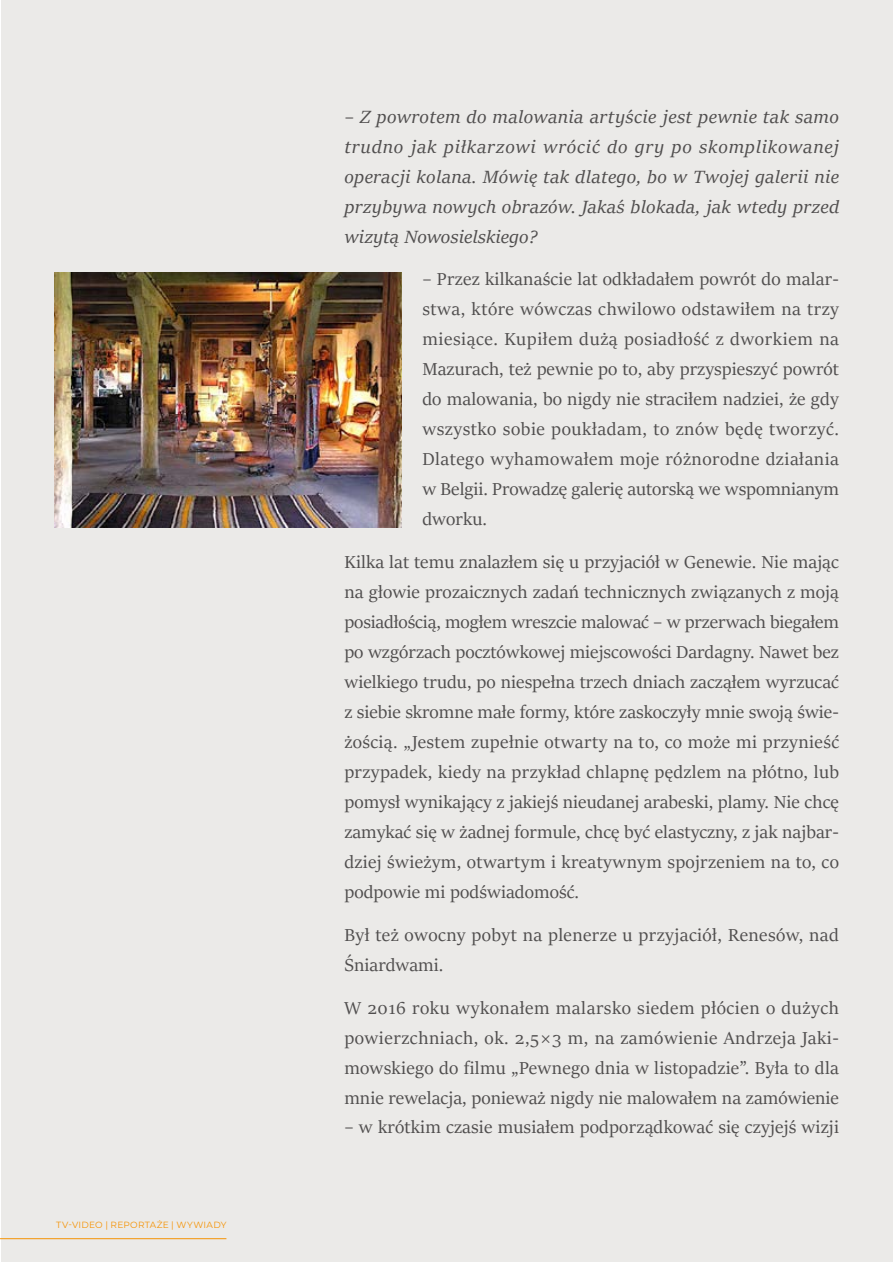
<style>
.page{position:relative;width:893px;height:1263px;background:#fff}
.page>*{position:absolute;margin:0;border:0;box-sizing:border-box;transform-origin:0 0}
.t1{font:19.5px/30px "Sitka Display";letter-spacing:.005em;color:#504e4e;text-align:justify}
.t2{font:italic 19.5px/30px "Sitka Heading";letter-spacing:.005em;color:#504e4e;text-align:justify}
.t3{font:19.5px/30px "Sitka Display";letter-spacing:.025em;color:#504e4e}
.t4{font:9px "Montserrat";letter-spacing:.03em;color:#f59304}
</style>
<div class="page">
<div style="left:1px;top:0;width:892px;height:1262px;background:#ebeae8"></div>
<img style="left:54px;top:272px;width:347px;height:255px">
<hr style="left:0;top:1238px;width:226px;height:1px;background:#f59304">
<p class="t4" style="left:56px;top:1218px;width:172px">TV-VIDEO | REPORTAŻE | WYWIADY</p>
<p class="t2" style="left:344px;top:100px;width:496px">– Z powrotem do malowania artyście jest pewnie tak samo trudno jak piłkarzowi wrócić do gry po skomplikowanej operacji kolana. Mówię tak dlatego, bo w Twojej galerii nie przybywa nowych obrazów. Jakaś blokada, jak wtedy przed wizytą Nowosielskiego?</p>
<p class="t1" style="left:422px;top:263px;width:418px">– Przez kilkanaście lat odkładałem powrót do malar&shy;stwa, które wówczas chwilowo odstawiłem na trzy miesiące. Kupiłem dużą posiadłość z dworkiem na Mazurach, też pewnie po to, aby przyspieszyć powrót do malowania, bo nigdy nie straciłem nadziei, że gdy wszystko sobie poukładam, to znów będę tworzyć.<br>Dlatego wyhamowałem moje różnorodne działania w Belgii. Prowadzę galerię autorską we wspomnianym dworku.</p>
<p class="t1" style="left:344px;top:546px;width:496px">Kilka lat temu znalazłem się u przyjaciół w Genewie. Nie mając na głowie prozaicznych zadań technicznych związanych z moją posiadłością, mogłem wreszcie malować – w przerwach biegałem po wzgórzach pocztówkowej miejscowości Dardagny. Nawet bez wielkiego trudu, po niespełna trzech dniach zacząłem wyrzucać z siebie skromne małe formy, które zaskoczyły mnie swoją świe&shy;żością. „Jestem zupełnie otwarty na to, co może mi przynieść przypadek, kiedy na przykład chlapnę pędzlem na płótno, lub pomysł wynikający z jakiejś nieudanej arabeski, plamy. Nie chcę zamykać się w żadnej formule, chcę być elastyczny, z jak najbar&shy;dziej świeżym, otwartym i kreatywnym spojrzeniem na to, co podpowie mi podświadomość.</p>
<p class="t3" style="left:344px;top:919px;width:496px">Był też owocny pobyt na plenerze u przyjaciół, Renesów, nad<br>Śniardwami.</p>
<p class="t1" style="left:344px;top:991px;width:496px">W 2016 roku wykonałem malarsko siedem płócien o dużych powierzchniach, ok. 2,5×3 m, na zamówienie Andrzeja Jaki&shy;mowskiego do filmu „Pewnego dnia w listopadzie”. Była to dla mnie rewelacja, ponieważ nigdy nie malowałem na zamówienie</p>
<p class="t1" style="left:344px;top:1111px;width:496px">– w krótkim czasie musiałem podporządkować się czyjejś wizji</p>
</div>
